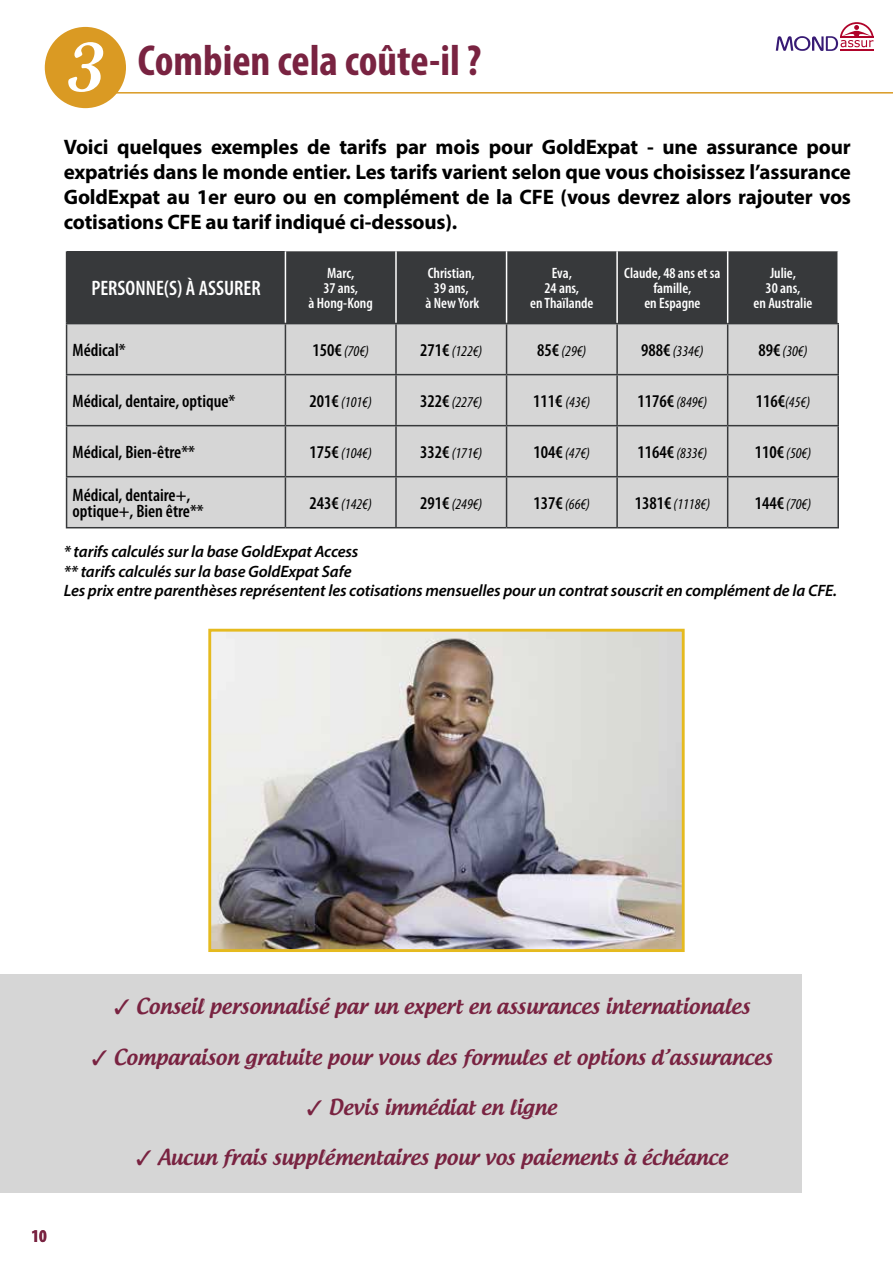
<style>
.page{position:relative;width:893px;height:1263px;background:#fff}
.page>*{position:absolute;margin:0;border:0;box-sizing:border-box;transform-origin:0 0}
.t1{font:700 condensed 43.5px "Myriad Pro";color:#792341}
.t2{font:700 21px/25.2px "Myriad Pro";letter-spacing:-.01em;color:#000;text-align:justify}
.t3{font:500 21px "Androgyne";color:#792341}
.t4{font:600 condensed 21px "Myriad Pro";color:#fff}
.t5{font:600 condensed 18px/16.5px "Myriad Pro";color:#000}
.t6{font:700 condensed 18px "Myriad Pro";color:#792341}
.t7{font:italic 600 16.5px/19.8px "Myriad Pro";letter-spacing:-.01em;color:#000}
.t8{font:italic condensed 15px "Myriad Pro";color:#000}
.t9{font:600 condensed 15px/15px "Myriad Pro";color:#fff;text-align:center}
.s1{font-family:"Wrexham Script";font-weight:400;font-stretch:normal;font-size:70.35px;color:#fff}
.s2{font-weight:600;font-style:normal;font-size:18px}
</style>
<div class="page">
<div style="left:0;top:974px;width:801px;height:218px;background:#d6d6d6"></div>
<img style="left:212px;top:633px;width:469px;height:315px">
<div style="left:208px;top:629px;width:477px;height:323px;border:3px solid #e5ba1f"></div>
<div style="left:67px;top:251px;width:218px;height:73px;background:#37393b"></div>
<div style="left:286px;top:251px;width:551px;height:72px;background:#37393b"></div>
<div style="left:67px;top:324px;width:770px;height:203px;background:#d6d6d6"></div>
<hr style="left:395px;top:324px;width:2px;height:50px;background:#37393b">
<hr style="left:506px;top:324px;width:1px;height:50px;background:#37393b">
<hr style="left:616px;top:324px;width:2px;height:50px;background:#37393b">
<hr style="left:727px;top:324px;width:1px;height:50px;background:#37393b">
<hr style="left:837px;top:324px;width:2px;height:50px;background:#37393b">
<hr style="left:395px;top:375px;width:2px;height:50px;background:#37393b">
<hr style="left:506px;top:375px;width:1px;height:50px;background:#37393b">
<hr style="left:616px;top:375px;width:2px;height:50px;background:#37393b">
<hr style="left:727px;top:375px;width:1px;height:50px;background:#37393b">
<hr style="left:837px;top:375px;width:2px;height:50px;background:#37393b">
<hr style="left:66px;top:425px;width:219px;height:1px;background:#37393b">
<hr style="left:285px;top:425px;width:111px;height:1px;background:#37393b">
<hr style="left:396px;top:425px;width:111px;height:1px;background:#37393b">
<hr style="left:395px;top:426px;width:2px;height:50px;background:#37393b">
<hr style="left:507px;top:425px;width:110px;height:1px;background:#37393b">
<hr style="left:506px;top:426px;width:1px;height:50px;background:#37393b">
<hr style="left:617px;top:425px;width:111px;height:1px;background:#37393b">
<hr style="left:616px;top:426px;width:2px;height:50px;background:#37393b">
<hr style="left:728px;top:425px;width:111px;height:1px;background:#37393b">
<hr style="left:727px;top:426px;width:1px;height:50px;background:#37393b">
<hr style="left:837px;top:426px;width:2px;height:50px;background:#37393b">
<hr style="left:66px;top:476px;width:219px;height:1px;background:#37393b">
<hr style="left:285px;top:476px;width:111px;height:1px;background:#37393b">
<hr style="left:396px;top:476px;width:111px;height:1px;background:#37393b">
<hr style="left:395px;top:477px;width:2px;height:50px;background:#37393b">
<hr style="left:507px;top:476px;width:110px;height:1px;background:#37393b">
<hr style="left:506px;top:477px;width:1px;height:50px;background:#37393b">
<hr style="left:617px;top:476px;width:111px;height:1px;background:#37393b">
<hr style="left:616px;top:477px;width:2px;height:50px;background:#37393b">
<hr style="left:728px;top:476px;width:111px;height:1px;background:#37393b">
<hr style="left:727px;top:477px;width:1px;height:50px;background:#37393b">
<hr style="left:837px;top:477px;width:2px;height:50px;background:#37393b">
<hr style="left:66px;top:527px;width:219px;height:1px;background:#37393b">
<hr style="left:285px;top:527px;width:111px;height:1px;background:#37393b">
<hr style="left:396px;top:527px;width:111px;height:1px;background:#37393b">
<hr style="left:507px;top:527px;width:110px;height:1px;background:#37393b">
<hr style="left:617px;top:527px;width:111px;height:1px;background:#37393b">
<hr style="left:728px;top:527px;width:111px;height:1px;background:#37393b">
<hr style="left:395px;top:251px;width:2px;height:72px;background:#fff">
<hr style="left:506px;top:251px;width:1px;height:72px;background:#fff">
<hr style="left:66px;top:251px;width:1px;height:72px;background:#37393b">
<hr style="left:285px;top:323px;width:111px;height:1px;background:#37393b">
<hr style="left:396px;top:323px;width:111px;height:1px;background:#37393b">
<hr style="left:507px;top:323px;width:110px;height:1px;background:#37393b">
<hr style="left:617px;top:323px;width:111px;height:1px;background:#37393b">
<hr style="left:728px;top:323px;width:111px;height:1px;background:#37393b">
<hr style="left:285px;top:374px;width:111px;height:1px;background:#37393b">
<hr style="left:396px;top:374px;width:111px;height:1px;background:#37393b">
<hr style="left:507px;top:374px;width:110px;height:1px;background:#37393b">
<hr style="left:617px;top:374px;width:111px;height:1px;background:#37393b">
<hr style="left:728px;top:374px;width:111px;height:1px;background:#37393b">
<hr style="left:66px;top:323px;width:219px;height:1px;background:#37393b">
<hr style="left:66px;top:324px;width:1px;height:50px;background:#37393b">
<hr style="left:285px;top:324px;width:1px;height:50px;background:#37393b">
<hr style="left:66px;top:374px;width:219px;height:1px;background:#37393b">
<hr style="left:66px;top:375px;width:1px;height:50px;background:#37393b">
<hr style="left:285px;top:375px;width:1px;height:50px;background:#37393b">
<hr style="left:66px;top:426px;width:1px;height:50px;background:#37393b">
<hr style="left:285px;top:426px;width:1px;height:50px;background:#37393b">
<hr style="left:66px;top:477px;width:1px;height:50px;background:#37393b">
<hr style="left:285px;top:477px;width:1px;height:50px;background:#37393b">
<hr style="left:616px;top:251px;width:2px;height:72px;background:#fff">
<hr style="left:727px;top:251px;width:1px;height:72px;background:#fff">
<div style="left:43px;top:25px;width:85px;height:85px;background:#da9a23;border-radius:50%"></div>
<div style="left:41px;top:24px;width:88px;height:87px;border:3px solid #fff;border-radius:50%"></div>
<hr style="left:99px;top:92px;width:794px;height:2px;background:#da9a23">
<svg style="left:776px;top:22px;width:97px;height:29px"></svg>
<hr style="left:840px;top:49px;width:33px;height:2px;background:#b0032a">
<h1 class="t1" style="left:67px;top:34px;width:416px"><span class="s1">3</span> Combien cela coûte-il ?</h1>
<p class="t2" style="left:64px;top:133px;width:789px">Voici quelques exemples de tarifs par mois pour GoldExpat - une assurance pour expatriés dans le monde entier. Les tarifs varient selon que vous choisissez l’assurance GoldExpat au 1er euro ou en complément de la CFE (vous devrez alors rajouter vos cotisations CFE au tarif indiqué ci-dessous).</p>
<p class="t4" style="left:91px;top:275px;width:171px">PERSONNE(S) À ASSURER</p>
<p class="t9" style="left:309px;top:265px;width:66px">Marc,<br>37 ans,<br>à Hong-Kong</p>
<p class="t9" style="left:426px;top:265px;width:55px">Christian,<br>39 ans,<br>à New York</p>
<p class="t9" style="left:530px;top:265px;width:65px">Eva,<br>24 ans,<br>en Thaïlande</p>
<p class="t9" style="left:624px;top:265px;width:98px">Claude, 48 ans et sa famille,<br>en Espagne</p>
<p class="t9" style="left:753px;top:265px;width:60px">Julie,<br>30 ans,<br>en Australie</p>
<p class="t5" style="left:73px;top:341px;width:55px">Médical*</p>
<p class="t8" style="left:312px;top:342px;width:58px"><span class="s2">150€</span> (70€)</p>
<p class="t8" style="left:420px;top:342px;width:64px"><span class="s2">271€</span> (122€)</p>
<p class="t8" style="left:537px;top:342px;width:51px"><span class="s2">85€</span> (29€)</p>
<p class="t8" style="left:641px;top:342px;width:64px"><span class="s2">988€</span> (334€)</p>
<p class="t8" style="left:758px;top:342px;width:51px"><span class="s2">89€</span> (30€)</p>
<p class="t5" style="left:73px;top:392px;width:164px">Médical, dentaire, optique*</p>
<p class="t8" style="left:310px;top:393px;width:64px"><span class="s2">201€</span> (101€)</p>
<p class="t8" style="left:420px;top:393px;width:64px"><span class="s2">322€</span> (227€)</p>
<p class="t8" style="left:533px;top:393px;width:59px"><span class="s2">111€</span> (43€)</p>
<p class="t8" style="left:638px;top:393px;width:71px"><span class="s2">1176€</span> (849€)</p>
<p class="t8" style="left:756px;top:393px;width:56px"><span class="s2">116€</span>(45€)</p>
<p class="t5" style="left:73px;top:443px;width:124px">Médical, Bien-être**</p>
<p class="t8" style="left:310px;top:444px;width:64px"><span class="s2">175€</span> (104€)</p>
<p class="t8" style="left:420px;top:444px;width:64px"><span class="s2">332€</span> (171€)</p>
<p class="t8" style="left:534px;top:444px;width:58px"><span class="s2">104€</span> (47€)</p>
<p class="t8" style="left:638px;top:444px;width:71px"><span class="s2">1164€</span> (833€)</p>
<p class="t8" style="left:755px;top:444px;width:58px"><span class="s2">110€</span> (50€)</p>
<p class="t5" style="left:73px;top:486px;width:133px">Médical, dentaire+, optique+, Bien être**</p>
<p class="t8" style="left:310px;top:495px;width:64px"><span class="s2">243€</span> (142€)</p>
<p class="t8" style="left:420px;top:495px;width:64px"><span class="s2">291€</span> (249€)</p>
<p class="t8" style="left:534px;top:495px;width:58px"><span class="s2">137€</span> (66€)</p>
<p class="t8" style="left:635px;top:495px;width:77px"><span class="s2">1381€</span> (1118€)</p>
<p class="t8" style="left:755px;top:495px;width:58px"><span class="s2">144€</span> (70€)</p>
<p class="t7" style="left:64px;top:541px;width:775px">* tarifs calculés sur la base GoldExpat Access<br>** tarifs calculés sur la base GoldExpat Safe<br>Les prix entre parenthèses représentent les cotisations mensuelles pour un contrat souscrit en complément de la CFE.</p>
<p class="t6" style="left:31px;top:1224px;width:17px">10</p>
<p class="t3" style="left:114px;top:993px;width:637px">✓ Conseil personnalisé par un expert en assurances internationales</p>
<p class="t3" style="left:92px;top:1043px;width:682px">✓ Comparaison gratuite pour vous des formules et options d’assurances</p>
<p class="t3" style="left:307px;top:1094px;width:252px">✓ Devis immédiat en ligne</p>
<p class="t3" style="left:136px;top:1144px;width:593px">✓ Aucun frais supplémentaires pour vos paiements à échéance</p>
</div>
